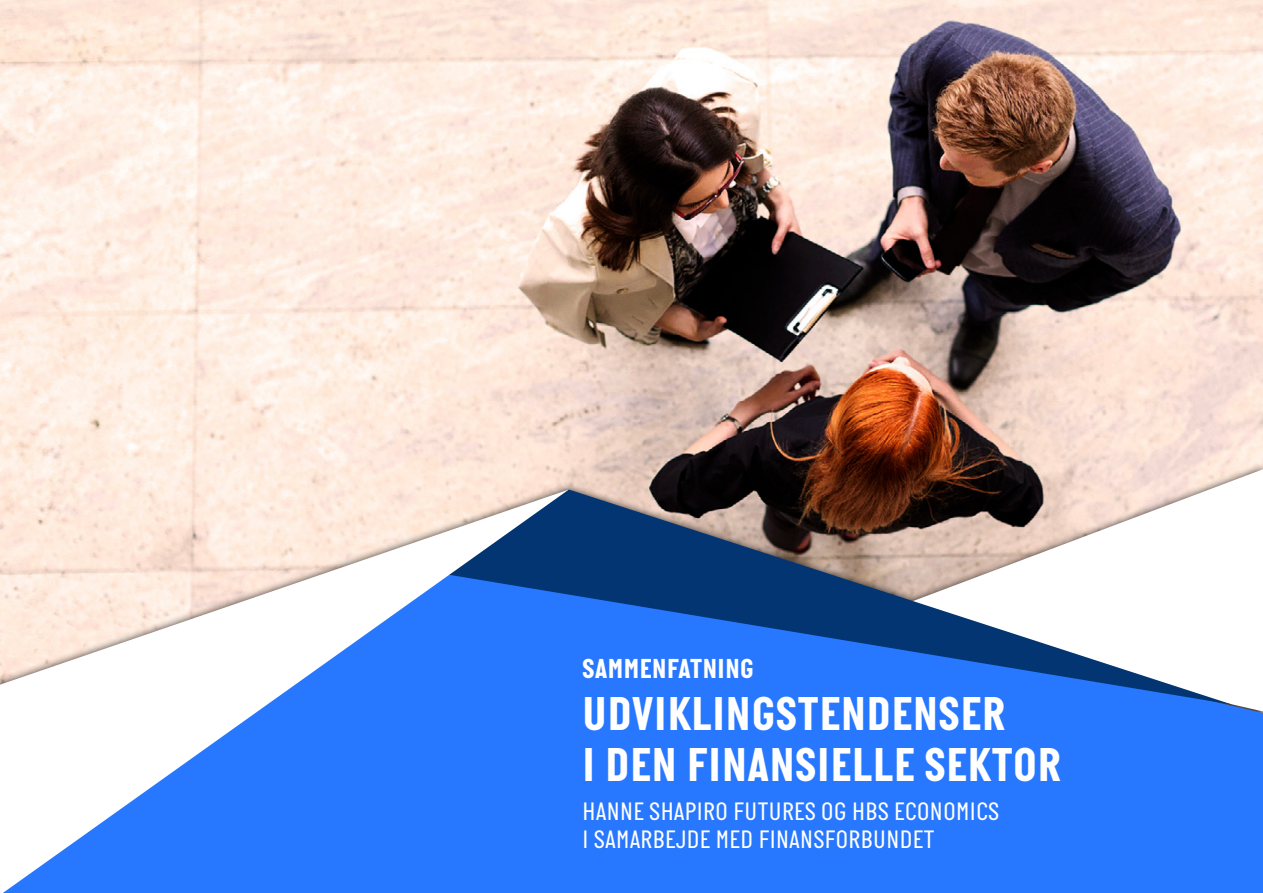
<style>
.page{position:relative;width:1263px;height:893px;background:#fff}
.page>*{position:absolute;margin:0;border:0;box-sizing:border-box;transform-origin:0 0}
.t1{font:700 48px/51px "Italian Plate No 2";letter-spacing:.02em;color:#fff}
.t2{font:700 27.75px "Italian Plate No 2";letter-spacing:.02em;color:#fff}
.t3{font:25.5px/28.5px "Italian Plate No 2";letter-spacing:.02em;color:#fff}
</style>
<div class="page">
<img style="left:0;top:0;width:1263px;height:461px">
<div style="left:0;top:461px;width:1263px;height:432px;background:#000;opacity:.75"></div>
<div style="left:569px;top:705px;width:694px;height:188px;background:#2878ff"></div>
<svg style="left:904px;top:469px;width:359px;height:242px"></svg>
<svg style="left:569px;top:489px;width:663px;height:216px"></svg>
<svg style="left:0;top:489px;width:569px;height:404px"></svg>
<p class="t2" style="left:583px;top:654px;width:173px">SAMMENFATNING</p>
<h1 class="t1" style="left:583px;top:688px;width:480px">UDVIKLINGSTENDENSER<br>I DEN FINANSIELLE SEKTOR</h1>
<p class="t3" style="left:583px;top:797px;width:418px">HANNE SHAPIRO FUTURES OG HBS ECONOMICS<br>I SAMARBEJDE MED FINANSFORBUNDET</p>
</div>
